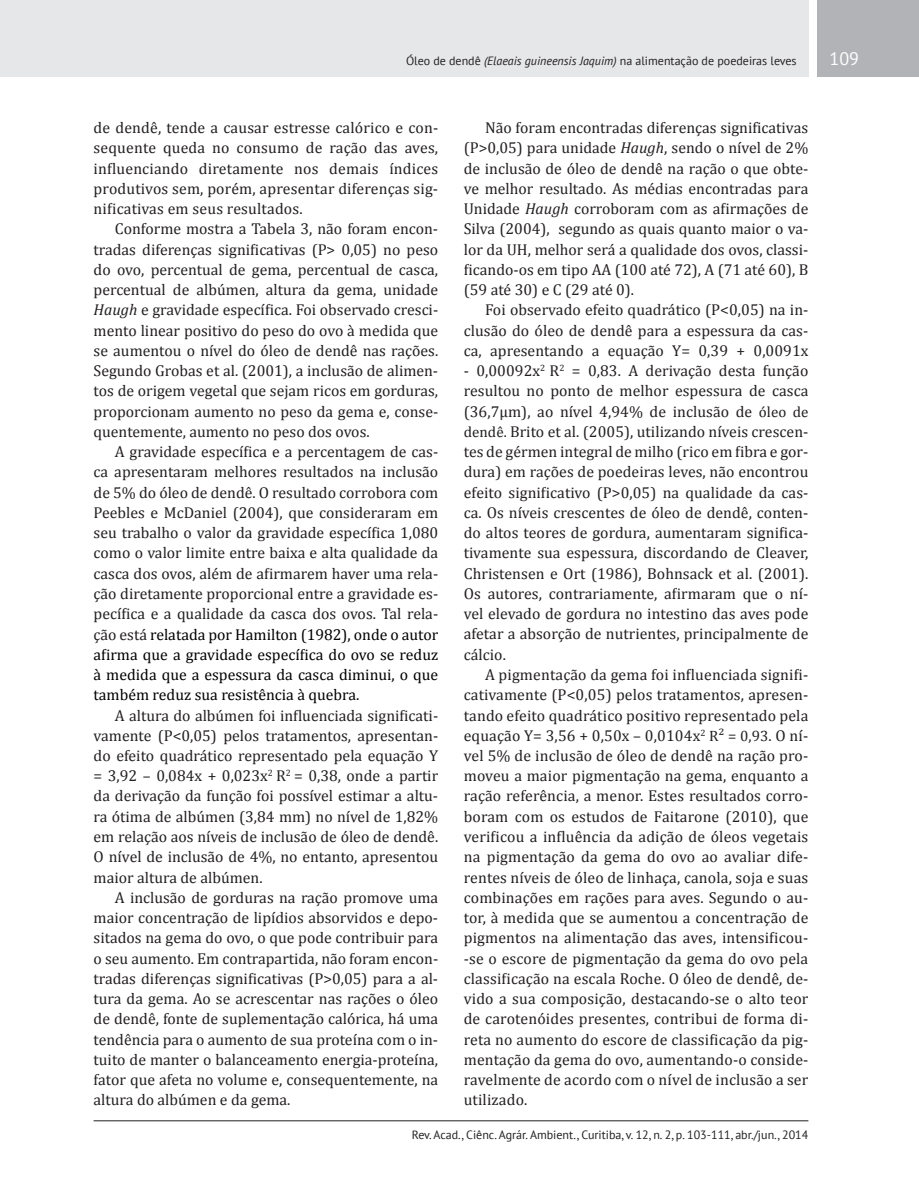
<style>
.page{position:relative;width:919px;height:1191px;background:#fff}
.page>*{position:absolute;margin:0;border:0;box-sizing:border-box;transform-origin:0 0}
.t1{font:18px "PT Sans";color:#fff}
.t2{font:15.75px/20.2px "Cambria";color:#231f20;text-align:justify}
.t3{font:12px "PT Sans";color:#231f20}
.s1{font-style:italic}
.s2{color:#000}
.s3{font-size:15px}
</style>
<div class="page">
<div style="left:0;top:0;width:808px;height:77px;background:#e6e7e9"></div>
<div style="left:816px;top:0;width:102px;height:77px;background:#b2b3b7"></div>
<hr style="left:94px;top:1120px;width:714px;height:1px;background:#231f20">
<p class="t3" style="left:406px;top:53px;width:392px">Óleo de dendê <span class="s1">(Elaeais guineensis Jaquim)</span> na alimentação de poedeiras leves</p>
<p class="t1" style="left:829px;top:47px;width:31px">109</p>
<p class="t2" style="left:94px;top:117px;width:346px">de dendê, tende a causar estresse calórico e con&shy;sequente queda no consumo de ração das aves, influenciando diretamente nos demais índices produtivos sem, porém, apresentar diferenças sig&shy;nificativas em seus resultados.</p>
<p class="t2" style="left:94px;top:219px;width:346px;text-indent:21px">Conforme mostra a Tabela 3, não foram encon&shy;tradas diferenças significativas (P&gt; 0,05) no peso do ovo, percentual de gema, percentual de casca, percentual de albúmen, altura da gema, unidade <span class="s1">Haugh</span> e gravidade específica. Foi observado cresci&shy;mento linear positivo do peso do ovo à medida que se aumentou o nível do óleo de dendê nas rações.<br>Segundo Grobas et al. (2001), a inclusão de alimen&shy;tos de origem vegetal que sejam ricos em gorduras, proporcionam aumento no peso da gema e, conse&shy;quentemente, aumento no peso dos ovos.</p>
<p class="t2" style="left:94px;top:441px;width:346px;text-indent:21px">A gravidade específica e a percentagem de cas&shy;ca apresentaram melhores resultados na inclusão de 5% do óleo de dendê. O resultado corrobora com Peebles e McDaniel (2004), que consideraram em seu trabalho o valor da gravidade específica 1,080 como o valor limite entre baixa e alta qualidade da casca dos ovos, além de afirmarem haver uma rela&shy;ção diretamente proporcional entre a gravidade es&shy;pecífica e a qualidade da casca dos ovos. Tal rela&shy;ção está <span class="s2">relatada por Hamilton (1982), onde o autor afirma que a gravidade específica do ovo se reduz à medida que a espessura da casca diminui, o que também reduz sua resistência à quebra.</span></p>
<p class="t2" style="left:94px;top:705px;width:346px;text-indent:21px">A altura do albúmen foi influenciada significati&shy;vamente (P&lt;0,05) pelos tratamentos, apresentan&shy;do efeito quadrático representado pela equação Y = 3,92 – 0,084x + 0,023x<sup>2</sup> R<sup>2</sup> = 0,38, onde a partir da derivação da função foi possível estimar a altu&shy;ra ótima de albúmen (3,84 mm) no nível de 1,82% em relação aos níveis de inclusão de óleo de dendê.<br>O nível de inclusão de 4%, no entanto, apresentou maior altura de albúmen.</p>
<p class="t2" style="left:94px;top:887px;width:346px;text-indent:21px">A inclusão de gorduras na ração promove uma maior concentração de lipídios absorvidos e depo&shy;sitados na gema do ovo, o que pode contribuir para o seu aumento. Em contrapartida, não foram encon&shy;tradas diferenças significativas (P&gt;0,05) para a al&shy;tura da gema. Ao se acrescentar nas rações o óleo de dendê, fonte de suplementação calórica, há uma tendência para o aumento de sua proteína com o in&shy;tuito de manter o balanceamento energia-proteína, fator que afeta no volume e, consequentemente, na altura do albúmen e da gema.</p>
<p class="t2" style="left:463px;top:117px;width:346px;text-indent:21px">Não foram encontradas diferenças significativas (P&gt;0,05) para unidade <span class="s1">Haugh</span>, sendo o nível de 2% de inclusão de óleo de dendê na ração o que obte&shy;ve melhor resultado. As médias encontradas para Unidade <span class="s1">Haugh</span> corroboram com as afirmações de Silva (2004), segundo as quais quanto maior o va&shy;lor da UH, melhor será a qualidade dos ovos, classi&shy;ficando-os em tipo AA (100 até 72), A (71 até 60), B (59 até 30) e C (29 até 0).</p>
<p class="t2" style="left:463px;top:300px;width:346px;text-indent:21px">Foi observado efeito quadrático (P&lt;0,05) na in&shy;clusão do óleo de dendê para a espessura da cas&shy;ca, apresentando a equação Y= 0,39 + 0,0091x</p>
<p class="t2" style="left:463px;top:360px;width:346px">- 0,00092x<sup>2</sup> R<sup>2</sup> = 0,83. A derivação desta função resultou no ponto de melhor espessura de casca (36,7µm), ao nível 4,94% de inclusão de <span class="s3">óleo de dendê.</span> Brito et al. (2005), utilizando níveis crescen&shy;tes de gérmen integral de milho (rico em fibra e gor&shy;dura) em rações de poedeiras leves, não encontrou efeito significativo (P&gt;0,05) na qualidade da cas&shy;ca. Os níveis crescentes de óleo de dendê, conten&shy;do altos teores de gordura, aumentaram significa&shy;tivamente sua espessura, discordando de Cleaver, Christensen e Ort (1986), Bohnsack et al. (2001).<br>Os autores, contrariamente, afirmaram que o ní&shy;vel elevado de gordura no intestino das aves pode afetar a absorção de nutrientes, principalmente de cálcio.</p>
<p class="t2" style="left:463px;top:664px;width:346px;text-indent:21px">A pigmentação da gema foi influenciada signifi&shy;cativamente (P&lt;0,05) pelos tratamentos, apresen&shy;tando efeito quadrático positivo representado pela equação Y= 3,56 + 0,50x – 0,0104x<sup>2</sup> <span class="s3">R² = 0,93</span>. O ní&shy;vel 5% de inclusão de óleo de dendê na ração pro&shy;moveu a maior pigmentação na gema, enquanto a ração referência, a menor. Estes resultados corro&shy;boram com os estudos de Faitarone (2010), que verificou a influência da adição de óleos vegetais na pigmentação da gema do ovo ao avaliar dife&shy;rentes níveis de óleo de linhaça, canola, soja e suas combinações em rações para aves. Segundo o au&shy;tor, à medida que se aumentou a concentração de pigmentos na alimentação das aves, intensificou--se o escore de pigmentação da gema do ovo pela classificação na escala Roche. O óleo de dendê, de&shy;vido a sua composição, destacando-se o alto teor de carotenóides presentes, contribui de forma di&shy;reta no aumento do escore de classificação da pig&shy;mentação da gema do ovo, aumentando-o conside&shy;ravelmente de acordo com o nível de inclusão a ser utilizado.</p>
<p class="t3" style="left:412px;top:1126px;width:398px">Rev. Acad., Ciênc. Agrár. Ambient., Curitiba, v. 12, n. 2, p. 103-111, abr./jun., 2014</p>
</div>
